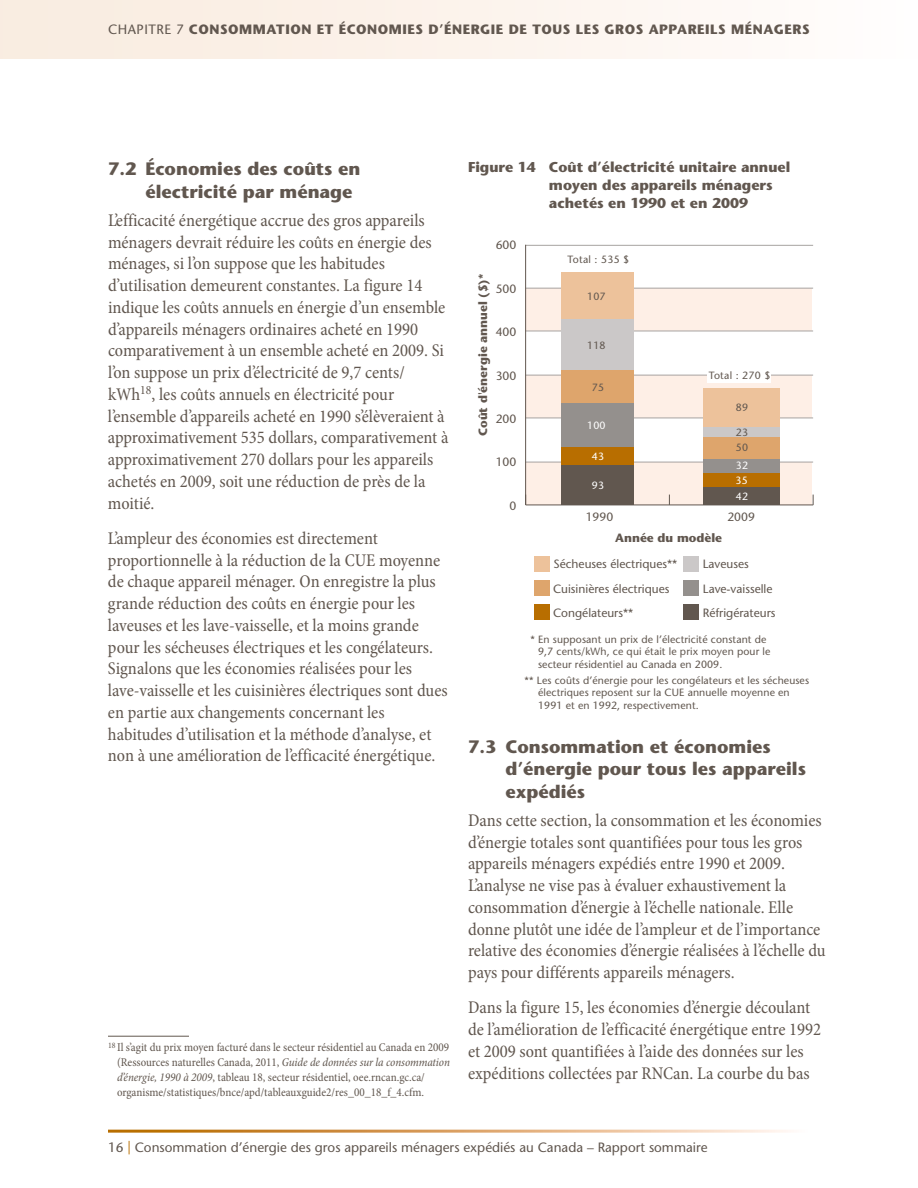
<style>
.page{position:relative;width:918px;height:1188px;background:#fff}
.page>*{position:absolute;margin:0;border:0;box-sizing:border-box;transform-origin:0 0}
.t1{font:condensed 18px/21.8px "Minion Pro";color:#61574f}
.t2{font:700 18px/22.5px "Stone Sans Std";color:#61574f}
.t3{font:700 14.25px/18px "Stone Sans Std";color:#61574f}
.t4{font:500 13.5px "Stone Sans Std";color:#61574f}
.t5{font:700 13.5px "Stone Sans Std";letter-spacing:.04em;color:#61574f}
.t6{font:condensed 12px/15px "Minion Pro";color:#61574f}
.t7{font:500 12px "Stone Sans Std";color:#61574f}
.t8{font:700 12px "Stone Sans Std";color:#61574f}
.t9{font:500 10.5px/12.6px "Stone Sans Std";letter-spacing:.01em;color:#61574f}
.t10{font:500 10.5px "Stone Sans Std";letter-spacing:.025em;color:#fff}
.s1{font-weight:500}
.s2{font-style:italic}
.s3{color:#b86e00}
</style>
<div class="page">
<div style="left:0;top:0;width:918px;height:59px;background:linear-gradient(to right,#f9ebde,#fffdfc)"></div>
<hr style="left:108px;top:1036px;width:81px;height:1px;background:#61574f">
<div style="left:525px;top:462px;width:287px;height:43px;background:#feefe6"></div>
<div style="left:525px;top:375px;width:287px;height:43px;background:#feefe6"></div>
<div style="left:525px;top:288px;width:287px;height:43px;background:#feefe6"></div>
<hr style="left:526px;top:245px;width:287px;height:1px;background:#a7a3a1">
<hr style="left:526px;top:288px;width:287px;height:1px;background:#a7a3a1">
<hr style="left:526px;top:331px;width:287px;height:1px;background:#a7a3a1">
<hr style="left:526px;top:375px;width:287px;height:1px;background:#a7a3a1">
<hr style="left:526px;top:418px;width:287px;height:1px;background:#a7a3a1">
<hr style="left:526px;top:462px;width:287px;height:1px;background:#a7a3a1">
<div style="left:703px;top:487px;width:77px;height:18px;background:#61574f"></div>
<div style="left:561px;top:465px;width:73px;height:40px;background:#61574f"></div>
<div style="left:703px;top:472px;width:77px;height:15px;background:#b86e00"></div>
<div style="left:561px;top:446px;width:73px;height:19px;background:#b86e00"></div>
<div style="left:703px;top:458px;width:77px;height:14px;background:#94908d"></div>
<div style="left:561px;top:402px;width:73px;height:44px;background:#94908d"></div>
<div style="left:703px;top:436px;width:77px;height:22px;background:#dea56c"></div>
<div style="left:561px;top:370px;width:73px;height:32px;background:#dea56c"></div>
<div style="left:703px;top:427px;width:77px;height:9px;background:#cbc8c8"></div>
<div style="left:561px;top:319px;width:73px;height:51px;background:#cbc8c8"></div>
<div style="left:703px;top:388px;width:77px;height:39px;background:#edc29b"></div>
<div style="left:561px;top:273px;width:73px;height:46px;background:#edc29b"></div>
<hr style="left:525px;top:245px;width:1px;height:260px;background:#61574f">
<hr style="left:526px;top:505px;width:287px;height:1px;background:#61574f">
<div style="left:707px;top:367px;width:64px;height:16px;background:#fff"></div>
<div style="left:534px;top:556px;width:16px;height:15px;background:#edc29b"></div>
<div style="left:684px;top:556px;width:15px;height:15px;background:#cbc8c8"></div>
<div style="left:534px;top:581px;width:15px;height:15px;background:#dea56c"></div>
<div style="left:684px;top:581px;width:15px;height:15px;background:#94908d"></div>
<div style="left:534px;top:605px;width:15px;height:15px;background:#b86e00"></div>
<div style="left:684px;top:605px;width:15px;height:15px;background:#61574f"></div>
<p class="t5" style="left:108px;top:22px;width:703px"><span class="s1">Chapitre 7</span> Consommation et économies d’énergie de tous les gros appareils ménagers</p>
<p class="t2" style="left:145px;top:158px;width:217px;text-indent:-37px">7.2 Économies des coûts en électricité par ménage</p>
<p class="t1" style="left:108px;top:210px;width:342px">L’efficacité énergétique accrue des gros appareils ménagers devrait réduire les coûts en énergie des ménages, si l’on suppose que les habitudes d’utilisation demeurent constantes. La figure 14 indique les coûts annuels en énergie d’un ensemble d’appareils ménagers ordinaires acheté en 1990 comparativement à un ensemble acheté en 2009. Si l’on suppose un prix d’électricité de 9,7 cents/ kWh<sup>18</sup>, les coûts annuels en électricité pour l’ensemble d’appareils acheté en 1990 s’élèveraient à approximativement 535 dollars, comparativement à approximativement 270 dollars pour les appareils achetés en 2009, soit une réduction de près de la moitié.</p>
<p class="t1" style="left:108px;top:528px;width:341px">L’ampleur des économies est directement proportionnelle à la réduction de la CUE moyenne de chaque appareil ménager. On enregistre la plus grande réduction des coûts en énergie pour les laveuses et les lave-vaisselle, et la moins grande pour les sécheuses électriques et les congélateurs.<br>Signalons que les économies réalisées pour les lave-vaisselle et les cuisinières électriques sont dues en partie aux changements concernant les habitudes d’utilisation et la méthode d’analyse, et non à une amélioration de l’efficacité énergétique.</p>
<p class="t6" style="left:117px;top:1040px;width:335px;text-indent:-9px"><sup>18</sup> Il s’agit du prix moyen facturé dans le secteur résidentiel au Canada en 2009 (Ressources naturelles Canada, 2011, <span class="s2">Guide de données sur la consommation d’énergie, 1990 à 2009</span>, tableau 18, secteur résidentiel, oee.rncan.gc.ca/ organisme/statistiques/bnce/apd/tableauxguide2/res_00_18_f_4.cfm.</p>
<p class="t3" style="left:549px;top:159px;width:243px;text-indent:-81px">Figure 14 Coût d’électricité unitaire annuel moyen des appareils ménagers achetés en 1990 et en 2009</p>
<p class="t7" style="left:496px;top:238px;width:22px">600</p>
<p class="t8" style="left:476px;top:436px;width:164px;rotate:-90deg">Coût d'énergie annuel ($)*</p>
<p class="t7" style="left:496px;top:281px;width:22px">500</p>
<p class="t7" style="left:496px;top:325px;width:22px">400</p>
<p class="t7" style="left:496px;top:368px;width:22px">300</p>
<p class="t7" style="left:496px;top:412px;width:22px">200</p>
<p class="t7" style="left:496px;top:455px;width:22px">100</p>
<p class="t7" style="left:510px;top:498px;width:8px">0</p>
<p class="t9" style="left:568px;top:253px;width:63px">Total : 535 $</p>
<p class="t9" style="left:587px;top:290px;width:20px">107</p>
<p class="t9" style="left:587px;top:339px;width:20px">118</p>
<p class="t9" style="left:592px;top:381px;width:14px">75</p>
<p class="t10" style="left:587px;top:419px;width:20px">100</p>
<p class="t10" style="left:592px;top:450px;width:14px">43</p>
<p class="t10" style="left:592px;top:479px;width:14px">93</p>
<p class="t9" style="left:709px;top:369px;width:63px">Total : 270 $</p>
<p class="t9" style="left:736px;top:401px;width:14px">89</p>
<p class="t9" style="left:736px;top:426px;width:14px">23</p>
<p class="t9" style="left:736px;top:442px;width:14px">50</p>
<p class="t10" style="left:736px;top:459px;width:14px">32</p>
<p class="t10" style="left:736px;top:474px;width:14px">35</p>
<p class="t10" style="left:736px;top:490px;width:14px">42</p>
<p class="t7" style="left:586px;top:510px;width:29px">1990</p>
<p class="t7" style="left:727px;top:510px;width:29px">2009</p>
<p class="t7" style="left:554px;top:557px;width:125px">Sécheuses électriques**</p>
<p class="t7" style="left:703px;top:557px;width:48px">Laveuses</p>
<p class="t7" style="left:553px;top:581px;width:118px">Cuisinières électriques</p>
<p class="t7" style="left:703px;top:581px;width:71px">Lave-vaisselle</p>
<p class="t7" style="left:553px;top:606px;width:82px">Congélateurs**</p>
<p class="t7" style="left:703px;top:606px;width:74px">Réfrigérateurs</p>
<p class="t8" style="left:615px;top:531px;width:108px">Année du modèle</p>
<p class="t9" style="left:538px;top:633px;width:234px;text-indent:-8px">* En supposant un prix de l’électricité constant de<br>9,7 cents/kWh, ce qui était le prix moyen pour le secteur résidentiel au Canada en 2009.</p>
<p class="t9" style="left:538px;top:674px;width:273px;text-indent:-14px">** Les coûts d’énergie pour les congélateurs et les sécheuses électriques reposent sur la CUE annuelle moyenne en<br>1991 et en 1992, respectivement.</p>
<p class="t2" style="left:505px;top:735px;width:302px;text-indent:-37px">7.3 Consommation et économies d’énergie pour tous les appareils expédiés</p>
<p class="t1" style="left:468px;top:810px;width:359px">Dans cette section, la consommation et les économies d’énergie totales sont quantifiées pour tous les gros appareils ménagers expédiés entre 1990 et 2009.<br>L’analyse ne vise pas à évaluer exhaustivement la consommation d’énergie à l’échelle nationale. Elle donne plutôt une idée de l’ampleur et de l’importance relative des économies d’énergie réalisées à l’échelle du pays pour différents appareils ménagers.</p>
<p class="t1" style="left:468px;top:997px;width:355px">Dans la figure 15, les économies d’énergie découlant de l’amélioration de l’efficacité énergétique entre 1992 et 2009 sont quantifiées à l’aide des données sur les expéditions collectées par RNCan. La courbe du bas</p>
<p class="t4" style="left:108px;top:1139px;width:601px">16 <span class="s3">|</span> Consommation d’énergie des gros appareils ménagers expédiés au Canada – Rapport sommaire</p>
</div>
